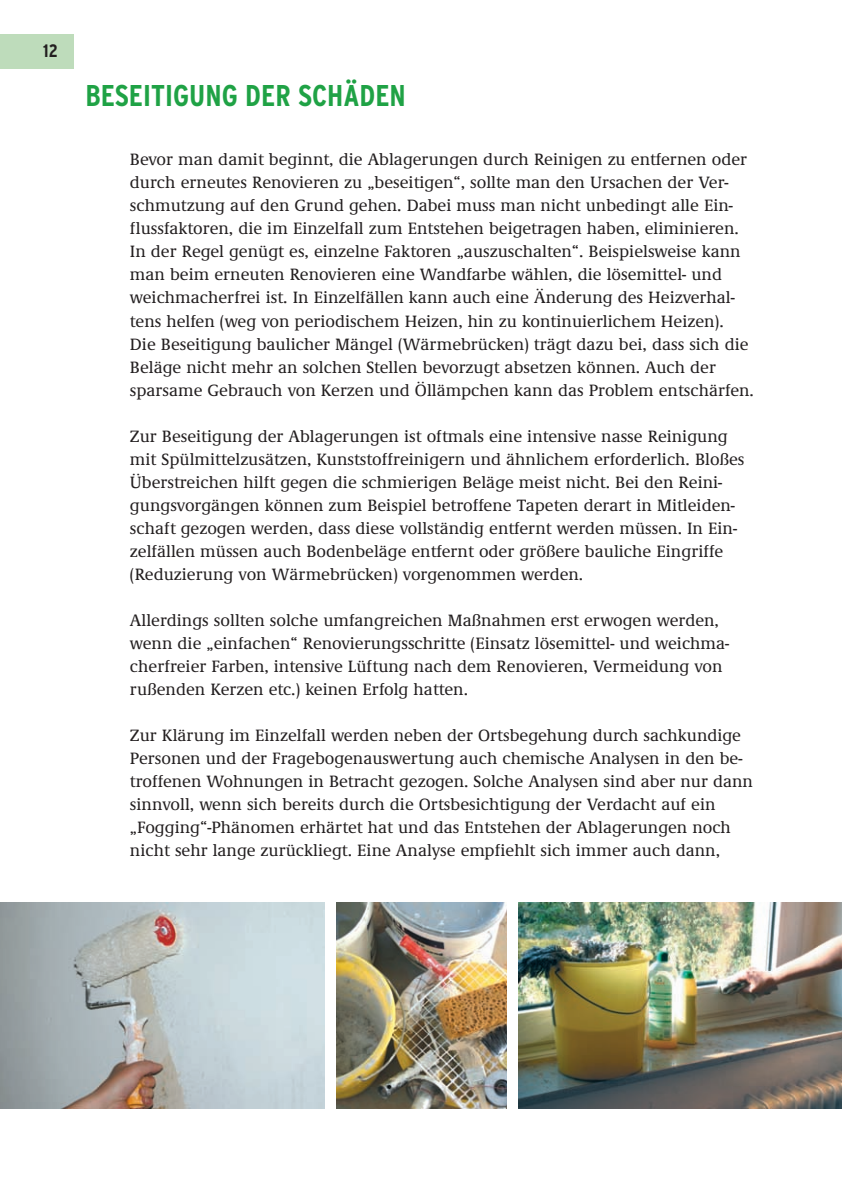
<style>
.page{position:relative;width:842px;height:1191px;background:#fff}
.page>*{position:absolute;margin:0;border:0;box-sizing:border-box;transform-origin:0 0}
.t1{font:700 condensed 30px "Interstate";color:#1fa245}
.t2{font:700 condensed 18px "Interstate";color:#231f20}
.t3{font:500 17px/23px "Demos EF";color:#231f20}
</style>
<div class="page">
<div style="left:0;top:34px;width:74px;height:34px;background:#bedcbb"></div>
<img style="left:337px;top:902px;width:170px;height:206px">
<img style="left:519px;top:902px;width:323px;height:206px">
<img style="left:0;top:902px;width:325px;height:206px">
<p class="t2" style="left:43px;top:40px;width:17px">12</p>
<h1 class="t1" style="left:85px;top:78px;width:322px">BESEITIGUNG DER SCHÄDEN</h1>
<p class="t3" style="left:130px;top:148px;width:625px">Bevor man damit beginnt, die Ablagerungen durch Reinigen zu entfernen oder durch erneutes Renovieren zu „beseitigen“, sollte man den Ursachen der Ver&shy;schmutzung auf den Grund gehen. Dabei muss man nicht unbedingt alle Ein&shy;flussfaktoren, die im Einzelfall zum Entstehen beigetragen haben, eliminieren.<br>In der Regel genügt es, einzelne Faktoren „auszuschalten“. Beispielsweise kann man beim erneuten Renovieren eine Wandfarbe wählen, die lösemittel- und weichmacherfrei ist. In Einzelfällen kann auch eine Änderung des Heizverhal&shy;tens helfen (weg von periodischem Heizen, hin zu kontinuierlichem Heizen).<br>Die Beseitigung baulicher Mängel (Wärmebrücken) trägt dazu bei, dass sich die Beläge nicht mehr an solchen Stellen bevorzugt absetzen können. Auch der sparsame Gebrauch von Kerzen und Öllämpchen kann das Problem entschärfen.</p>
<p class="t3" style="left:130px;top:424px;width:616px">Zur Beseitigung der Ablagerungen ist oftmals eine intensive nasse Reinigung mit Spülmittelzusätzen, Kunststoffreinigern und ähnlichem erforderlich. Bloßes Überstreichen hilft gegen die schmierigen Beläge meist nicht. Bei den Reini&shy;gungsvorgängen können zum Beispiel betroffene Tapeten derart in Mitleiden&shy;schaft gezogen werden, dass diese vollständig entfernt werden müssen. In Ein&shy;zelfällen müssen auch Bodenbeläge entfernt oder größere bauliche Eingriffe (Reduzierung von Wärmebrücken) vorgenommen werden.</p>
<p class="t3" style="left:130px;top:608px;width:601px">Allerdings sollten solche umfangreichen Maßnahmen erst erwogen werden, wenn die „einfachen“ Renovierungsschritte (Einsatz lösemittel- und weichma&shy;cherfreier Farben, intensive Lüftung nach dem Renovieren, Vermeidung von rußenden Kerzen etc.) keinen Erfolg hatten.</p>
<p class="t3" style="left:130px;top:723px;width:625px">Zur Klärung im Einzelfall werden neben der Ortsbegehung durch sachkundige Personen und der Fragebogenauswertung auch chemische Analysen in den be&shy;troffenen Wohnungen in Betracht gezogen. Solche Analysen sind aber nur dann sinnvoll, wenn sich bereits durch die Ortsbesichtigung der Verdacht auf ein „Fogging“-Phänomen erhärtet hat und das Entstehen der Ablagerungen noch nicht sehr lange zurückliegt. Eine Analyse empfiehlt sich immer auch dann,</p>
</div>
